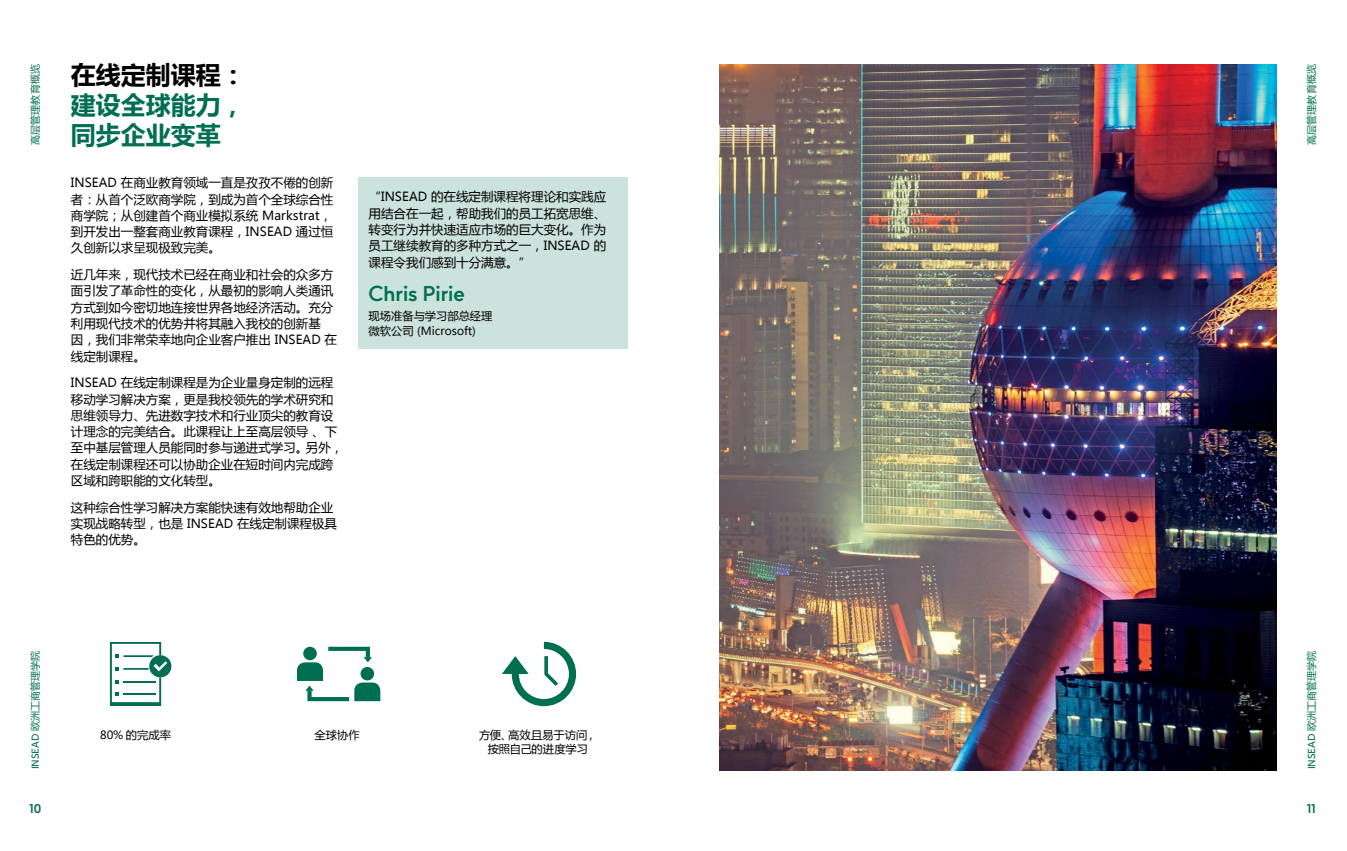
<style>
.page{position:relative;width:1347px;height:851px;background:#fff}
.page>*{position:absolute;margin:0;border:0;box-sizing:border-box;transform-origin:0 0}
.t1{font:700 25px "Microsoft Ya Hei";color:#006f51}
.t2{font:700 25px "Microsoft Ya Hei";color:#000}
.t3{font:700 21.25px "F37 Jan";color:#006f51}
.t4{font:12.5px/16.2px "Microsoft Ya Hei";color:#000}
.t5{font:700 12.5px "F37 Jan";color:#006f51}
.t6{font:11.25px/13.5px "Microsoft Ya Hei";color:#000;text-align:center}
.t7{font:10px "Microsoft Ya Hei";color:#006f51}
.s1{font-family:"F37 Jan"}
</style>
<div class="page">
<svg style="left:110px;top:642px;width:61px;height:63px"></svg>
<svg style="left:297px;top:646px;width:83px;height:55px"></svg>
<svg style="left:502px;top:641px;width:74px;height:65px"></svg>
<div style="left:358px;top:177px;width:269px;height:171px;background:#cce2dc"></div>
<img style="left:719px;top:64px;width:557px;height:706px">
<p class="t7" style="left:29px;top:144px;width:81px;rotate:-90deg">高层管理教育概览</p>
<h1 class="t2" style="left:71px;top:57px;width:176px">在线定制课程：</h1>
<h1 class="t1" style="left:71px;top:87px;width:176px">建设全球能力，</h1>
<h1 class="t1" style="left:71px;top:117px;width:151px">同步企业变革</h1>
<p class="t4" style="left:71px;top:174px;width:264px;text-align:justify">INSEAD 在商业教育领域一直是孜孜不倦的创新者：从首个泛欧商学院，到成为首个全球综合性商学院；从创建首个商业模拟系统 Markstrat，到开发出一整套商业教育课程，INSEAD 通过恒久创新以求呈现极致完美。</p>
<p class="t4" style="left:71px;top:266px;width:268px">近几年来，现代技术已经在商业和社会的众多方面引发了革命性的变化，从最初的影响人类通讯方式到如今密切地连接世界各地经济活动。充分利用现代技术的优势并将其融入我校的创新基<br>因，我们非常荣幸地向企业客户推出 INSEAD 在线定制课程。</p>
<p class="t4" style="left:71px;top:374px;width:274px">INSEAD 在线定制课程是为企业量身定制的远程移动学习解决方案，更是我校领先的学术研究和思维领导力、先进数字技术和行业顶尖的教育设计理念的完美结合。此课程让上至高层领导 、下至中基层管理人员能同时参与递进式学习。另外，在线定制课程还可以协助企业在短时间内完成跨区域和跨职能的文化转型。</p>
<p class="t4" style="left:71px;top:499px;width:268px">这种综合性学习解决方案能快速有效地帮助企业实现战略转型，也是 INSEAD 在线定制课程极具特色的优势。</p>
<p class="t4" style="left:369px;top:188px;width:239px;text-align:justify">“INSEAD 的在线定制课程将理论和实践应用结合在一起，帮助我们的员工拓宽思维、转变行为并快速适应市场的巨大变化。作为员工继续教育的多种方式之一，INSEAD 的课程令我们感到十分满意。”</p>
<h2 class="t3" style="left:369px;top:280px;width:98px">Chris Pirie</h2>
<p class="t6" style="left:369px;top:308px;width:125px;line-height:15px;text-align:left">现场准备与学习部总经理微软公司 (Microsoft)</p>
<p class="t7" style="left:29px;top:769px;width:120px;rotate:-90deg"><span class="s1">INSEAD</span> 欧洲工商管理学院</p>
<p class="t5" style="left:29px;top:800px;width:13px">10</p>
<p class="t6" style="left:100px;top:728px;width:73px">80% 的完成率</p>
<p class="t6" style="left:479px;top:728px;width:119px">方便、高效且易于访问，按照自己的进度学习</p>
<p class="t6" style="left:314px;top:728px;width:47px">全球协作</p>
<p class="t7" style="left:1304px;top:144px;width:81px;rotate:-90deg">高层管理教育概览</p>
<p class="t7" style="left:1304px;top:769px;width:120px;rotate:-90deg"><span class="s1">INSEAD</span> 欧洲工商管理学院</p>
<p class="t5" style="left:1307px;top:800px;width:10px">11</p>
</div>
